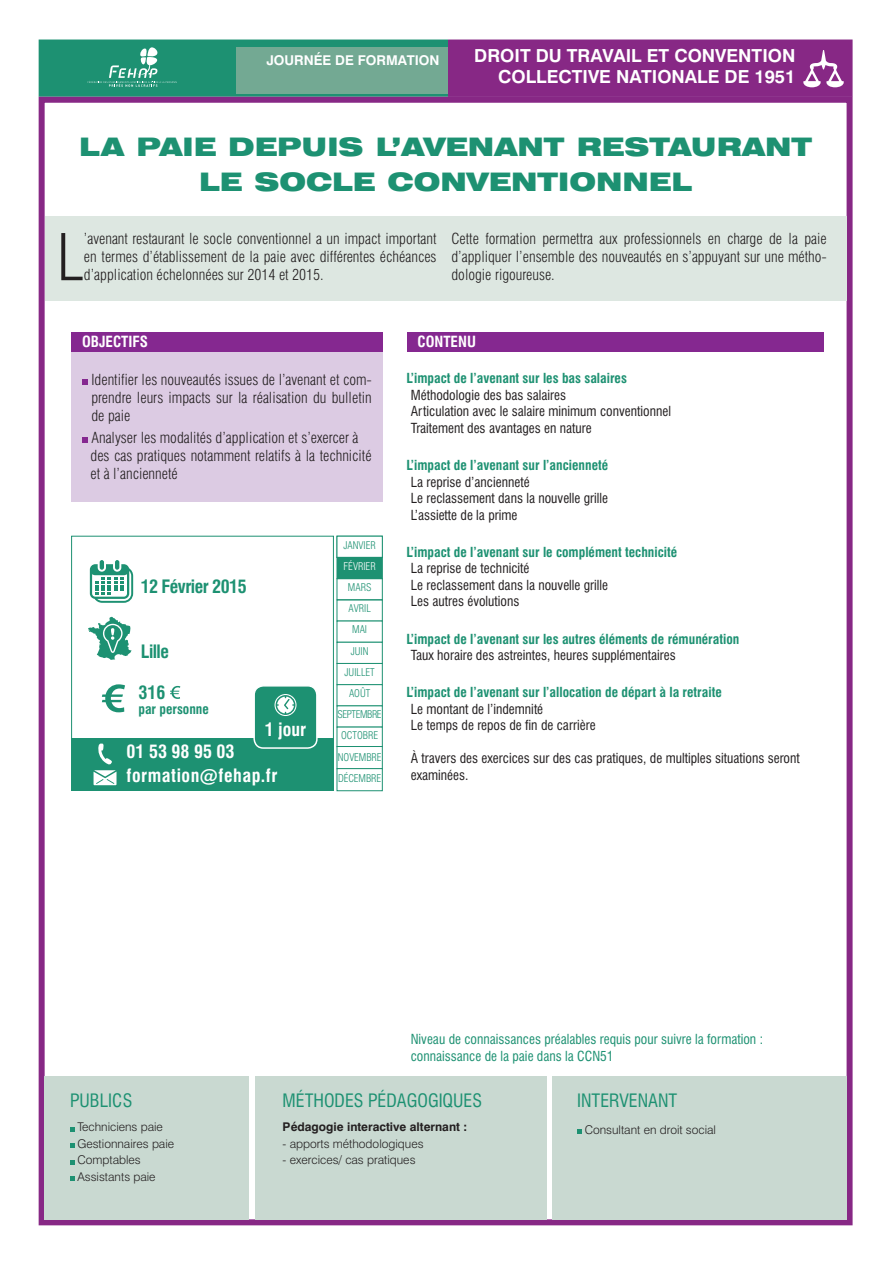
<style>
.page{position:relative;width:893px;height:1263px;background:#fff}
.page>*{position:absolute;margin:0;border:0;box-sizing:border-box;transform-origin:0 0}
.CORPOBJ{font:300 condensed 63.3px "Swiss 721 BT";color:#231f20}
.GRAND_TITRE{font:900 expanded 25.5px "Swiss 721 BT";color:#1d9172}
.t1{font:700 18px/21.6px "Swiss 721 BT";color:#fff;text-align:right}
.t2{font:condensed 18px "Swiss 721 BT";color:#1d9172}
.t3{font:700 condensed 18px "Swiss 721 BT";letter-spacing:.03em;color:#fff}
.t4{font:700 condensed 18px "Swiss 721 BT";letter-spacing:-.03em;color:#1d9172}
.CORPOBJ-2{font:300 condensed 15px/18px "Swiss 721 BT";color:#231f20;text-align:justify}
.t5{font:700 condensed 15px "Swiss 721 BT";color:#fff}
.CORP_CONTENU{font:condensed 13.5px "Swiss 721 BT";color:#231f20}
.TITRE_CONTENU{font:700 condensed 13.5px "Swiss 721 BT";color:#1d9172}
.CORP_CONTENU-2{font:condensed 13.5px "Swiss 721 BT";color:#1d9172}
.t6{font:700 13.5px "Swiss 721 BT";color:#fff}
.CORP_BANDEAU_DU_BAS{font:300 12px "Swiss 721 BT";color:#231f20}
.CORP_BANDEAU_DU_BAS-2{font:700 12px "Swiss 721 BT";color:#231f20}
.t7{font:300 condensed 10.5px "Swiss 721 BT";color:#1d9172}
.t8{font:300 condensed 10.5px "Swiss 721 BT";letter-spacing:-.04em;color:#1d9172}
.t9{font:300 condensed 10.5px "Swiss 721 BT";color:#fff}
</style>
<div class="page">
<div style="left:39px;top:40px;width:409px;height:57px;background:#1d9172"></div>
<div style="left:448px;top:40px;width:405px;height:57px;background:#872885"></div>
<svg style="left:88px;top:46px;width:89px;height:41px"></svg>
<div style="left:236px;top:47px;width:212px;height:47px;background:#73a993"></div>
<svg style="left:803px;top:50px;width:41px;height:37px"></svg>
<div style="left:39px;top:97px;width:814px;height:1128px;border:6px solid #872885"></div>
<div style="left:45px;top:216px;width:802px;height:85px;background:#dde7e1"></div>
<div style="left:45px;top:1076px;width:204px;height:143px;background:#c9d9d1"></div>
<div style="left:255px;top:1076px;width:291px;height:143px;background:#c9d9d1"></div>
<div style="left:552px;top:1076px;width:295px;height:143px;background:#c9d9d1"></div>
<div style="left:407px;top:332px;width:416px;height:20px;background:#852890"></div>
<div style="left:71px;top:351px;width:312px;height:151px;background:#dccbe3"></div>
<svg style="left:82px;top:379px;width:6px;height:6px"></svg>
<svg style="left:82px;top:437px;width:6px;height:6px"></svg>
<div style="left:71px;top:332px;width:312px;height:19px;background:#852890"></div>
<svg style="left:70px;top:1127px;width:4px;height:4px"></svg>
<svg style="left:70px;top:1143px;width:4px;height:5px"></svg>
<svg style="left:70px;top:1160px;width:4px;height:4px"></svg>
<svg style="left:70px;top:1176px;width:4px;height:5px"></svg>
<svg style="left:577px;top:1130px;width:4px;height:4px"></svg>
<svg style="left:71px;top:535px;width:263px;height:204px"></svg>
<svg style="left:88px;top:617px;width:43px;height:43px"></svg>
<svg style="left:102px;top:684px;width:23px;height:28px"></svg>
<svg style="left:170px;top:686px;width:10px;height:13px"></svg>
<svg style="left:336px;top:535px;width:47px;height:212px"></svg>
<div style="left:337px;top:746px;width:46px;height:23px;background:#fff;border:1px solid #1d9172"></div>
<svg style="left:336px;top:768px;width:47px;height:23px"></svg>
<svg style="left:90px;top:560px;width:43px;height:43px"></svg>
<div style="left:71px;top:739px;width:263px;height:52px;background:#1d9172"></div>
<svg style="left:94px;top:743px;width:23px;height:42px"></svg>
<div style="left:254px;top:686px;width:63px;height:62px;background:#1d9172;border-radius:9px"></div>
<div style="left:253px;top:685px;width:65px;height:64px;border:2px solid #fff;border-radius:9px"></div>
<svg style="left:274px;top:694px;width:23px;height:22px"></svg>
<p class="t6" style="left:266px;top:52px;width:175px">JOURNÉE DE FORMATION</p>
<p class="t1" style="left:474px;top:44px;width:323px">DROIT DU TRAVAIL ET CONVENTION<br>COLLECTIVE NATIONALE DE 1951</p>
<p class="GRAND_TITRE" style="left:79px;top:131px;width:734px">LA PAIE DEPUIS L’AVENANT RESTAURANT</p>
<p class="GRAND_TITRE" style="left:199px;top:166px;width:494px">LE SOCLE CONVENTIONNEL</p>
<p class="CORPOBJ" style="left:57px;top:219px;width:29px">L</p>
<p class="CORPOBJ-2" style="left:84px;top:230px;width:354px">’avenant restaurant le socle conventionnel a un impact important en termes d’établissement de la paie avec différentes échéances d’application échelonnées sur 2014 et 2015.</p>
<p class="CORPOBJ-2" style="left:451px;top:230px;width:377px">Cette formation permettra aux professionnels en charge de la paie d’appliquer l’ensemble des nouveautés en s’appuyant sur une métho&shy;dologie rigoureuse.</p>
<p class="t5" style="left:82px;top:333px;width:68px">OBJECTIFS</p>
<p class="CORPOBJ-2" style="left:91px;top:371px;width:282px">Identifier les nouveautés issues de l’avenant et com&shy;prendre leurs impacts sur la réalisation du bulletin de paie</p>
<p class="CORPOBJ-2" style="left:91px;top:429px;width:269px">Analyser les modalités d’application et s’exercer à</p>
<p class="CORPOBJ-2" style="left:91px;top:447px;width:283px">des cas pratiques notamment relatifs à la technicité et à l’ancienneté</p>
<p class="t4" style="left:141px;top:576px;width:107px">12 Février 2015</p>
<p class="t4" style="left:141px;top:640px;width:30px">Lille</p>
<p class="t4" style="left:138px;top:681px;width:28px">316</p>
<p class="TITRE_CONTENU" style="left:138px;top:701px;width:72px">par personne</p>
<p class="t3" style="left:265px;top:718px;width:43px">1 jour</p>
<p class="t3" style="left:127px;top:741px;width:110px">01 53 98 95 03</p>
<p class="t3" style="left:127px;top:764px;width:152px">formation@fehap.fr</p>
<p class="t7" style="left:343px;top:538px;width:34px">JANVIER</p>
<p class="t9" style="left:344px;top:560px;width:34px">FÉVRIER</p>
<p class="t7" style="left:348px;top:581px;width:25px">MARS</p>
<p class="t7" style="left:348px;top:602px;width:24px">AVRIL</p>
<p class="t7" style="left:352px;top:623px;width:16px">MAI</p>
<p class="t7" style="left:351px;top:644px;width:19px">JUIN</p>
<p class="t7" style="left:344px;top:666px;width:32px">JUILLET</p>
<p class="t7" style="left:349px;top:687px;width:23px">AOÛT</p>
<p class="t8" style="left:338px;top:708px;width:46px">SEPTEMBRE</p>
<p class="t7" style="left:341px;top:729px;width:39px">OCTOBRE</p>
<p class="t7" style="left:338px;top:750px;width:45px">NOVEMBRE</p>
<p class="t7" style="left:338px;top:772px;width:45px">DÉCEMBRE</p>
<p class="t5" style="left:417px;top:333px;width:60px">CONTENU</p>
<p class="TITRE_CONTENU" style="left:406px;top:370px;width:222px">L’impact de l’avenant sur les bas salaires</p>
<p class="CORP_CONTENU" style="left:411px;top:387px;width:157px">Méthodologie des bas salaires</p>
<p class="CORP_CONTENU" style="left:411px;top:403px;width:262px">Articulation avec le salaire minimum conventionnel</p>
<p class="CORP_CONTENU" style="left:411px;top:420px;width:182px">Traitement des avantages en nature</p>
<p class="TITRE_CONTENU" style="left:406px;top:457px;width:203px">L’impact de l’avenant sur l’ancienneté</p>
<p class="CORP_CONTENU" style="left:411px;top:473px;width:120px">La reprise d’ancienneté</p>
<p class="CORP_CONTENU" style="left:411px;top:490px;width:199px">Le reclassement dans la nouvelle grille</p>
<p class="CORP_CONTENU" style="left:411px;top:506px;width:108px">L’assiette de la prime</p>
<p class="TITRE_CONTENU" style="left:406px;top:544px;width:272px">L’impact de l’avenant sur le complément technicité</p>
<p class="CORP_CONTENU" style="left:411px;top:560px;width:120px">La reprise de technicité</p>
<p class="CORP_CONTENU" style="left:411px;top:577px;width:199px">Le reclassement dans la nouvelle grille</p>
<p class="CORP_CONTENU" style="left:411px;top:593px;width:110px">Les autres évolutions</p>
<p class="TITRE_CONTENU" style="left:406px;top:631px;width:334px">L’impact de l’avenant sur les autres éléments de rémunération</p>
<p class="CORP_CONTENU" style="left:411px;top:647px;width:267px">Taux horaire des astreintes, heures supplémentaires</p>
<p class="TITRE_CONTENU" style="left:406px;top:684px;width:317px">L’impact de l’avenant sur l’allocation de départ à la retraite</p>
<p class="CORP_CONTENU" style="left:411px;top:701px;width:134px">Le montant de l’indemnité</p>
<p class="CORP_CONTENU" style="left:411px;top:717px;width:186px">Le temps de repos de fin de carrière</p>
<p class="CORP_CONTENU" style="left:411px;top:750px;width:390px">À travers des exercices sur des cas pratiques, de multiples situations seront</p>
<p class="CORP_CONTENU" style="left:411px;top:767px;width:59px">examinées.</p>
<p class="CORP_CONTENU-2" style="left:411px;top:1031px;width:354px">Niveau de connaissances préalables requis pour suivre la formation :</p>
<p class="CORP_CONTENU-2" style="left:411px;top:1048px;width:204px">connaissance de la paie dans la CCN51</p>
<p class="t2" style="left:70px;top:1089px;width:64px">PUBLICS</p>
<p class="CORP_BANDEAU_DU_BAS" style="left:77px;top:1120px;width:87px">Techniciens paie</p>
<p class="CORP_BANDEAU_DU_BAS" style="left:77px;top:1136px;width:98px">Gestionnaires paie</p>
<p class="CORP_BANDEAU_DU_BAS" style="left:77px;top:1153px;width:65px">Comptables</p>
<p class="CORP_BANDEAU_DU_BAS" style="left:77px;top:1169px;width:80px">Assistants paie</p>
<p class="t2" style="left:283px;top:1089px;width:201px">MÉTHODES PÉDAGOGIQUES</p>
<p class="CORP_BANDEAU_DU_BAS-2" style="left:283px;top:1120px;width:186px">Pédagogie interactive alternant :</p>
<p class="CORP_BANDEAU_DU_BAS" style="left:283px;top:1136px;width:142px">- apports méthodologiques</p>
<p class="CORP_BANDEAU_DU_BAS" style="left:283px;top:1153px;width:134px">- exercices/ cas pratiques</p>
<p class="t2" style="left:577px;top:1089px;width:101px">INTERVENANT</p>
<p class="CORP_BANDEAU_DU_BAS" style="left:585px;top:1122px;width:133px">Consultant en droit social</p>
</div>
